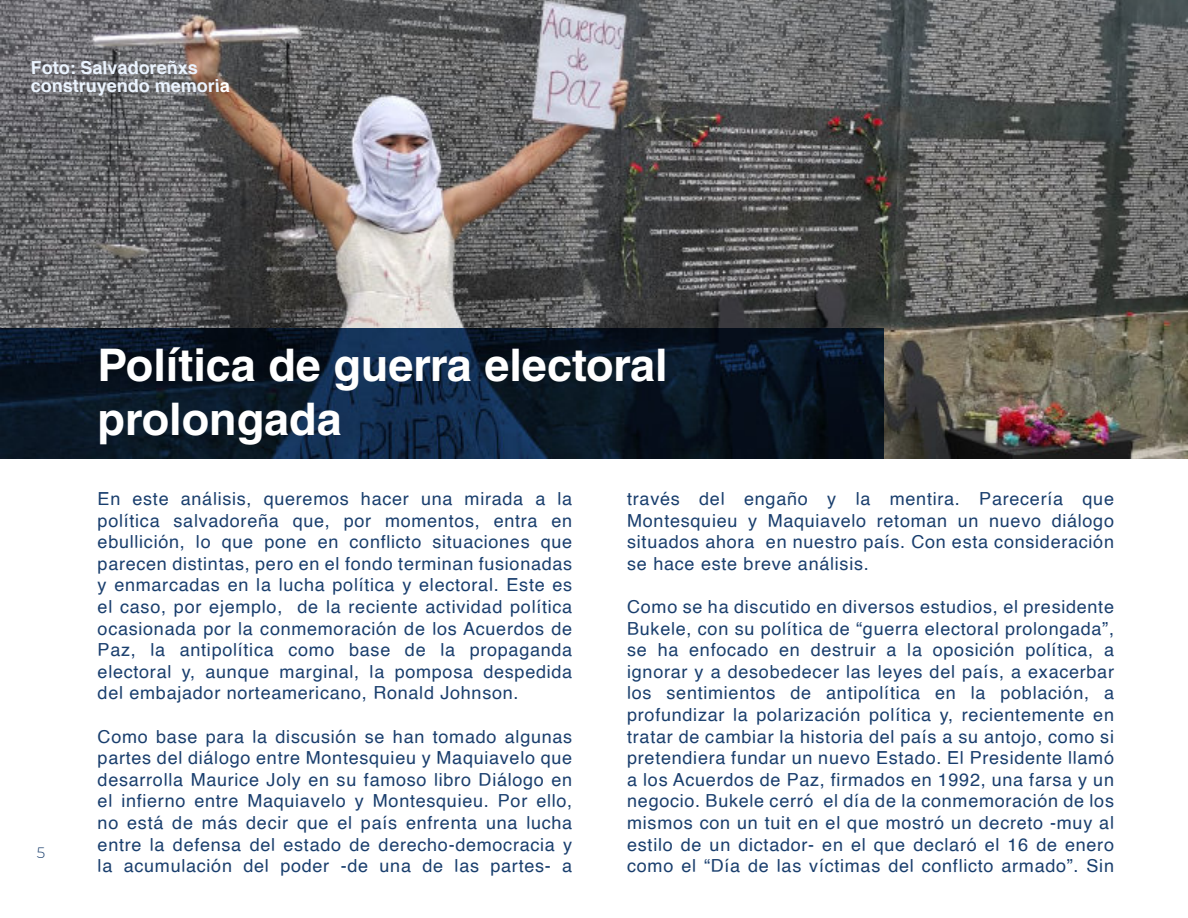
<style>
.page{position:relative;width:1188px;height:918px;background:#fff}
.page>*{position:absolute;margin:0;border:0;box-sizing:border-box;transform-origin:0 0}
.t1{font:700 45px/54px "Helvetica LT Std";color:#fff}
.t2{font:18px/21.6px "Helvetica";letter-spacing:.04em;color:#193e6d;text-align:justify}
.t3{font:700 18px/18px "Helvetica";color:#ebf4ff}
.t4{font:300 15px "Montserrat";color:#193e6d}
.s1{color:#fff}
</style>
<div class="page">
<img style="left:0;top:0;width:1188px;height:459px">
<img style="left:0;top:329px;width:883px;height:130px">
<p class="t3" style="left:31px;top:60px;width:201px">Foto: Salvadoreñxs construyendo memori<span class="s1">a</span></p>
<p class="t4" style="left:37px;top:844px;width:10px">5</p>
<h1 class="t1" style="left:98px;top:344px;width:572px">Política de guerra electoral prolongada</h1>
<p class="t2" style="left:98px;top:489px;width:476px">En este análisis, queremos hacer una mirada a la política salvadoreña que, por momentos, entra en ebullición, lo que pone en conflicto situaciones que parecen distintas, pero en el fondo terminan fusionadas y enmarcadas en la lucha política y electoral. Este es el caso, por ejemplo, de la reciente actividad política ocasionada por la conmemoración de los Acuerdos de Paz, la antipolítica como base de la propaganda electoral y, aunque marginal, la pomposa despedida del embajador norteamericano, Ronald Johnson.</p>
<p class="t2" style="left:98px;top:727px;width:476px">Como base para la discusión se han tomado algunas partes del diálogo entre Montesquieu y Maquiavelo que desarrolla Maurice Joly en su famoso libro Diálogo en el infierno entre Maquiavelo y Montesquieu. Por ello, no está de más decir que el país enfrenta una lucha entre la defensa del estado de derecho-democracia y la acumulación del poder -de una de las partes- a</p>
<p class="t2" style="left:627px;top:489px;width:488px">través del engaño y la mentira. Parecería que Montesquieu y Maquiavelo retoman un nuevo diálogo situados ahora en nuestro país. Con esta consideración se hace este breve análisis.</p>
<p class="t2" style="left:627px;top:597px;width:488px">Como se ha discutido en diversos estudios, el presidente Bukele, con su política de “guerra electoral prolongada”, se ha enfocado en destruir a la oposición política, a ignorar y a desobedecer las leyes del país, a exacerbar los sentimientos de antipolítica en la población, a profundizar la polarización política y, recientemente en tratar de cambiar la historia del país a su antojo, como si pretendiera fundar un nuevo Estado. El Presidente llamó a los Acuerdos de Paz, firmados en 1992, una farsa y un negocio. Bukele cerró el día de la conmemoración de los mismos con un tuit en el que mostró un decreto -muy al estilo de un dictador- en el que declaró el 16 de enero como el “Día de las víctimas del conflicto armado”. Sin</p>
</div>
